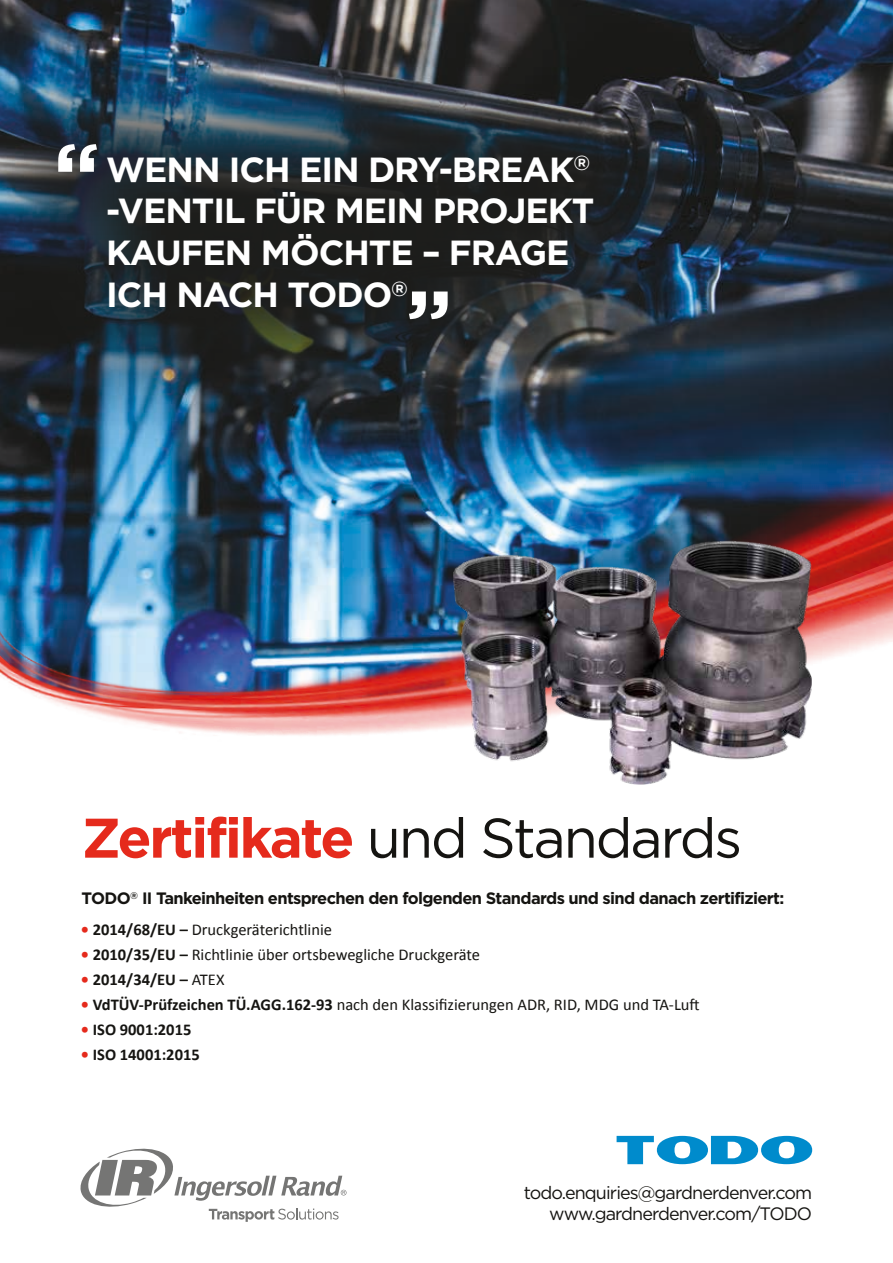
<style>
.page{position:relative;width:893px;height:1263px;background:#fff}
.page>*{position:absolute;margin:0;border:0;box-sizing:border-box;transform-origin:0 0}
.t1{font:700 85.65px "Gotham";color:#fff}
.t2{font:55.65px "Gotham";letter-spacing:-.04em;color:#151411}
.t3{font:700 34.8px/41.8px "Gotham";letter-spacing:-.03em;color:#fff}
.t4{font:18px/20.9px "Gotham";letter-spacing:-.05em;color:#151411;text-align:right}
.t5{font:16.5px "Calibri";color:#151411}
.t6{font:700 16.5px "Gotham";letter-spacing:-.04em;color:#151411}
.t7{font:700 16.5px "Calibri";color:#151411}
.s1{font-weight:700;color:#e52a1c}
.s2{font-weight:700}
.s3{color:#e52a1c}
.s4{font-weight:400}
</style>
<div class="page">
<img style="left:0;top:0;width:893px;height:212px">
<img style="left:0;top:212px;width:893px;height:573px">
<img style="left:0;top:13px;width:728px;height:443px">
<img style="left:454px;top:540px;width:358px;height:244px">
<svg style="left:617px;top:1136px;width:195px;height:28px"></svg>
<svg style="left:81px;top:1149px;width:266px;height:73px"></svg>
<h1 class="t1" style="left:53px;top:125px;width:48px">“</h1>
<h3 class="t3" style="left:106px;top:147px;width:490px">WENN ICH EIN DRY-BREAK<sup>® </sup>-VENTIL FÜR MEIN PROJEKT<br>KAUFEN MÖCHTE – FRAGE<br>ICH NACH TODO<sup>®</sup></h3>
<h1 class="t1" style="left:406px;top:272px;width:48px">”</h1>
<h2 class="t2" style="left:82px;top:802px;width:662px"><span class="s1">Zertifikate</span> und Standards</h2>
<p class="t6" style="left:82px;top:889px;width:704px">TODO<sup>®</sup> II Tankeinheiten entsprechen den folgenden Standards und sind danach zertifiziert:</p>
<p class="t5" style="left:81px;top:918px;width:253px"><span class="s1">•</span> <span class="s2">2014/68/EU –</span> Druckgeräterichtlinie</p>
<p class="t5" style="left:81px;top:943px;width:401px"><span class="s1">•</span> <span class="s2">2010/35/EU –</span> Richtlinie über ortsbewegliche Druckgeräte</p>
<p class="t7" style="left:81px;top:968px;width:145px"><span class="s3">•</span> 2014/34/EU – <span class="s4">ATEX</span></p>
<p class="t5" style="left:81px;top:993px;width:620px"><span class="s1">•</span> <span class="s2">VdTÜV-Prüfzeichen TÜ.AGG.162-93</span> nach den Klassifizierungen ADR, RID, MDG und TA-Luft</p>
<p class="t7" style="left:81px;top:1018px;width:112px"><span class="s3">•</span> ISO 9001:2015</p>
<p class="t7" style="left:81px;top:1043px;width:120px"><span class="s3">•</span> ISO 14001:2015</p>
<p class="t4" style="left:524px;top:1181px;width:290px">todo.enquiries@gardnerdenver.com www.gardnerdenver.com/TODO</p>
</div>
